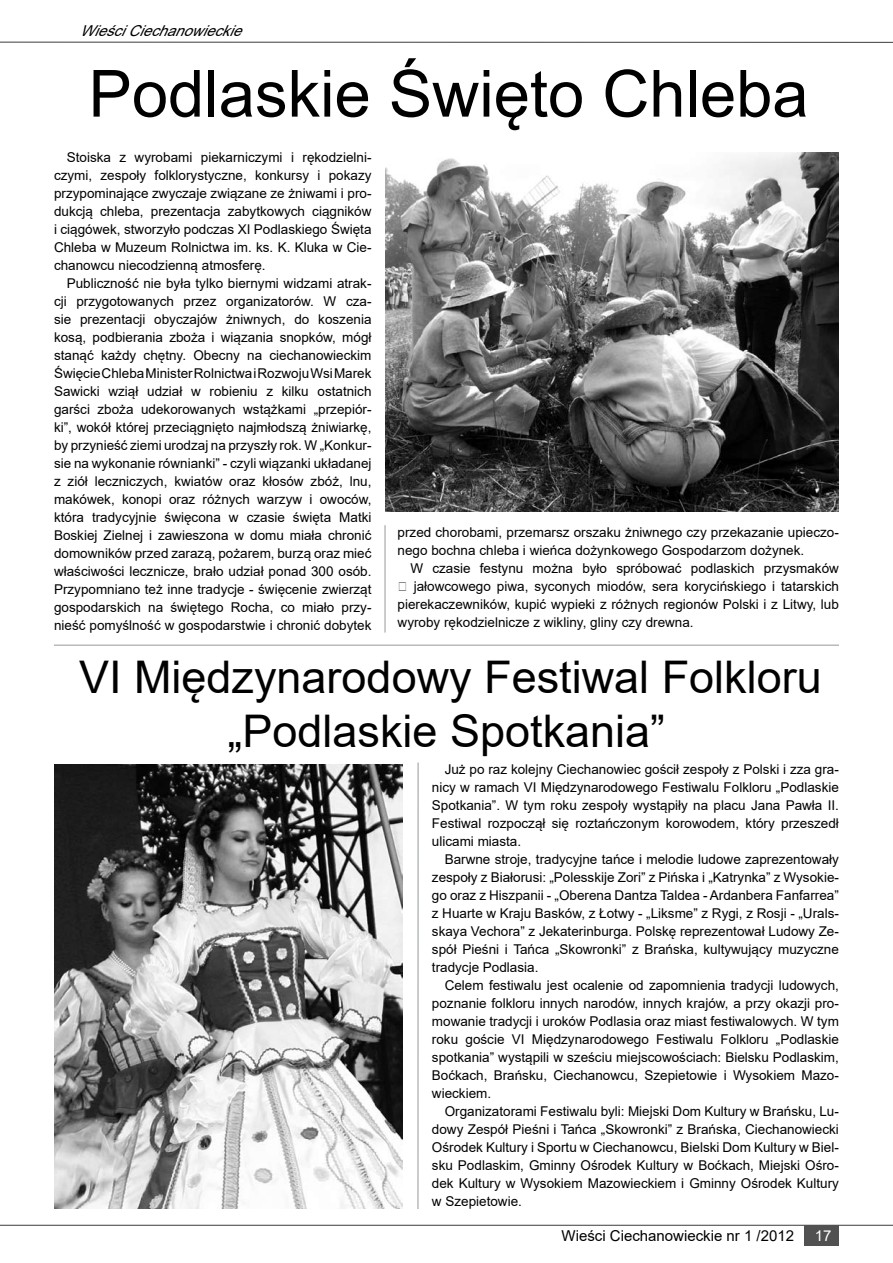
<style>
.page{position:relative;width:893px;height:1263px;background:#fff}
.page>*{position:absolute;margin:0;border:0;box-sizing:border-box;transform-origin:0 0}
.t1{font:65.1px "Arial";color:#000}
.t2{font:45px/54px "Arial";color:#000;text-align:center}
.t3{font:15px "Arial";color:#000}
.t4{font:italic 15px "Arial";color:#000}
.t5{font:15px "Arial";color:#fff}
.t6{font:13.5px/18px "Arial";color:#000;text-align:justify}
</style>
<div class="page">
<svg style="left:0;top:41px;width:893px;height:2px;background:#9c9c9c"></svg>
<hr style="left:0;top:1225px;width:893px;height:1px;background:#515151">
<div style="left:805px;top:1226px;width:34px;height:20px;background:#515151"></div>
<hr style="left:385px;top:525px;width:1px;height:107px;background:#94989b">
<hr style="left:418px;top:762px;width:1px;height:447px;background:#94989b">
<img style="left:54px;top:765px;width:349px;height:443px">
<img style="left:385px;top:152px;width:454px;height:359px">
<hr style="left:54px;top:645px;width:785px;height:1px;background:#94989b">
<p class="t4" style="left:80px;top:21px;width:172px">WieściCiechanowieckie</p>
<h1 class="t1" style="left:89px;top:49px;width:722px">Podlaskie Święto Chleba</h1>
<p class="t6" style="left:54px;top:148px;width:319px;text-indent:13px">Stoiska z wyrobami piekarniczymi i rękodzielni&shy;czymi, zespoły folklorystyczne, konkursy i pokazy przypominające zwyczaje związane ze żniwami i pro&shy;dukcją chleba, prezentacja zabytkowych ciągników i ciągówek, stworzyło podczas XI Podlaskiego Święta Chleba w Muzeum Rolnictwa im. ks. K. Kluka w Cie&shy;chanowcu niecodzienną atmosferę.</p>
<p class="t6" style="left:54px;top:274px;width:319px;text-indent:13px">Publiczność nie była tylko biernymi widzami atrak&shy;cji przygotowanych przez organizatorów. W cza&shy;sie prezentacji obyczajów żniwnych, do koszenia kosą, podbierania zboża i wiązania snopków, mógł stanąć każdy chętny. Obecny na ciechanowieckim Święcie Chleba Minister Rolnictwa i Rozwoju Wsi Marek Sawicki wziął udział w robieniu z kilku ostatnich garści zboża udekorowanych wstążkami „przepiór&shy;ki”, wokół której przeciągnięto najmłodszą żniwiarkę, by przynieść ziemi urodzaj na przyszły rok. W „Konkur&shy;sie na wykonanie równianki” - czyli wiązanki układanej z ziół leczniczych, kwiatów oraz kłosów zbóż, lnu, makówek, konopi oraz różnych warzyw i owoców, która tradycyjnie święcona w czasie święta Matki Boskiej Zielnej i zawieszona w domu miała chronić domowników przed zarazą, pożarem, burzą oraz mieć właściwości lecznicze, brało udział ponad 300 osób.<br>Przypomniano też inne tradycje - święcenie zwierząt gospodarskich na świętego Rocha, co miało przy&shy;nieść pomyślność w gospodarstwie i chronić dobytek</p>
<p class="t6" style="left:398px;top:523px;width:443px">przed chorobami, przemarsz orszaku żniwnego czy przekazanie upieczo&shy;nego bochna chleba i wieńca dożynkowego Gospodarzom dożynek.</p>
<p class="t6" style="left:410px;top:559px;width:430px">W czasie festynu można było spróbować podlaskich przysmaków</p>
<p class="t6" style="left:414px;top:577px;width:427px">jałowcowego piwa, syconych miodów, sera korycińskiego i tatarskich</p>
<p class="t6" style="left:398px;top:595px;width:443px">pierekaczewników, kupić wypieki z różnych regionów Polski i z Litwy, lub</p>
<p class="t6" style="left:398px;top:613px;width:298px">wyroby rękodzielnicze z wikliny, gliny czy drewna.</p>
<h2 class="t2" style="left:79px;top:650px;width:744px">VI Międzynarodowy Festiwal Folkloru „Podlaskie Spotkania”</h2>
<p class="t6" style="left:432px;top:761px;width:409px;text-indent:13px">Już po raz kolejny Ciechanowiec gościł zespoły z Polski i zza gra&shy;nicy w ramach VI Międzynarodowego Festiwalu Folkloru „Podlaskie Spotkania”. W tym roku zespoły wystąpiły na placu Jana Pawła II.<br>Festiwal rozpoczął się roztańczonym korowodem, który przeszedł ulicami miasta.</p>
<p class="t6" style="left:432px;top:850px;width:409px;text-indent:13px">Barwne stroje, tradycyjne tańce i melodie ludowe zaprezentowały zespoły z Białorusi: „Polesskije Zori” z Pińska i „Katrynka” z Wysokie&shy;go oraz z Hiszpanii - „Oberena Dantza Taldea - Ardanbera Fanfarrea” z Huarte w Kraju Basków, z Łotwy - „Liksme” z Rygi, z Rosji - „Urals&shy;skaya Vechora” z Jekaterinburga. Polskę reprezentował Ludowy Ze&shy;spół Pieśni i Tańca „Skowronki” z Brańska, kultywujący muzyczne tradycje Podlasia.</p>
<p class="t6" style="left:432px;top:976px;width:408px;text-indent:13px">Celem festiwalu jest ocalenie od zapomnienia tradycji ludowych, poznanie folkloru innych narodów, innych krajów, a przy okazji pro&shy;mowanie tradycji i uroków Podlasia oraz miast festiwalowych. W tym roku goście VI Międzynarodowego Festiwalu Folkloru „Podlaskie spotkania” wystąpili w sześciu miejscowościach: Bielsku Podlaskim, Boćkach, Brańsku, Ciechanowcu, Szepietowie i Wysokiem Mazo&shy;wieckiem.</p>
<p class="t6" style="left:432px;top:1102px;width:408px;text-indent:13px">Organizatorami Festiwalu byli: Miejski Dom Kultury w Brańsku, Lu&shy;dowy Zespół Pieśni i Tańca „Skowronki” z Brańska, Ciechanowiecki Ośrodek Kultury i Sportu w Ciechanowcu, Bielski Dom Kultury w Biel&shy;sku Podlaskim, Gminny Ośrodek Kultury w Boćkach, Miejski Ośro&shy;dek Kultury w Wysokiem Mazowieckiem i Gminny Ośrodek Kultury w Szepietowie.</p>
<p class="t3" style="left:561px;top:1226px;width:234px">Wieści Ciechanowieckie nr 1 /2012</p>
<p class="t5" style="left:815px;top:1226px;width:18px">17</p>
</div>
